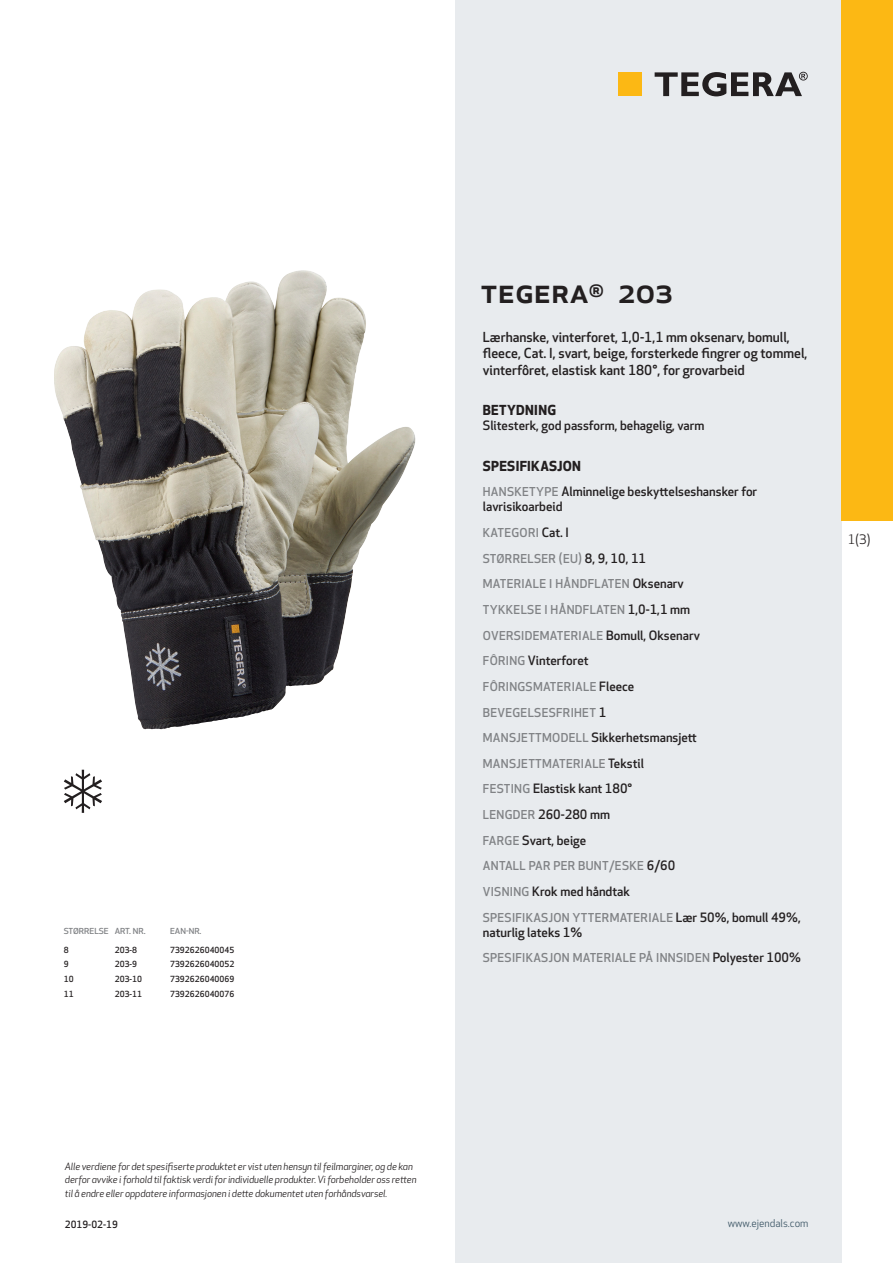
<style>
.page{position:relative;width:893px;height:1263px;background:#fff}
.page>*{position:absolute;margin:0;border:0;box-sizing:border-box;transform-origin:0 0}
.prodname{font:500 34.5px "Apex New";color:#231f20}
.Funktion_body{font:500 13.5px/16.5px "Apex New";color:#231f20}
.Funktion_body-2{font:700 13.5px "Apex New";letter-spacing:.025em;color:#231f20}
.t1{font:12.75px "Apex New";color:#231f20}
.Funktion_body-3{font:500 12.6px/15px "Apex New";color:#231f20}
.Funktion_body-4{font:500 12px "Apex New";letter-spacing:.025em;color:#808285}
.t2{font:10.5px "Apex New";color:#405968}
.t3{font:italic 9.75px/13.5px "Apex New";letter-spacing:-.01em;color:#231f20}
.Sidfot_datum{font:500 9.75px "Apex New";color:#231f20}
.ArticleTable_body{font:500 8.25px "Apex New";color:#231f20}
.ArticeTable_header{font:500 8.1px "Apex New";color:#808285;scale:1.06 1}
.s1{font-size:12px;color:#808285}
.s2{font-size:12.6px;color:#231f20}
</style>
<div class="page">
<div style="left:455px;top:0;width:387px;height:1263px;background:#e8ebee"></div>
<div style="left:842px;top:0;width:51px;height:520px;background:#fcb814"></div>
<img style="left:54px;top:273px;width:362px;height:457px">
<div style="left:618px;top:72px;width:24px;height:24px;background:#fcb814"></div>
<svg style="left:655px;top:72px;width:153px;height:24px"></svg>
<svg style="left:64px;top:770px;width:38px;height:43px"></svg>
<p class="ArticeTable_header" style="left:64px;top:925px;width:44px">STØRRELSE</p>
<p class="ArticeTable_header" style="left:115px;top:925px;width:31px">ART. NR.</p>
<p class="ArticeTable_header" style="left:170px;top:925px;width:31px">EAN-NR.</p>
<p class="ArticleTable_body" style="left:64px;top:944px;width:6px">8</p>
<p class="ArticleTable_body" style="left:115px;top:944px;width:24px">203-8</p>
<p class="ArticleTable_body" style="left:170px;top:944px;width:66px">7392626040045</p>
<p class="ArticleTable_body" style="left:64px;top:959px;width:6px">9</p>
<p class="ArticleTable_body" style="left:115px;top:959px;width:24px">203-9</p>
<p class="ArticleTable_body" style="left:170px;top:959px;width:66px">7392626040052</p>
<p class="ArticleTable_body" style="left:64px;top:973px;width:11px">10</p>
<p class="ArticleTable_body" style="left:115px;top:973px;width:29px">203-10</p>
<p class="ArticleTable_body" style="left:170px;top:973px;width:66px">7392626040069</p>
<p class="ArticleTable_body" style="left:64px;top:988px;width:11px">11</p>
<p class="ArticleTable_body" style="left:115px;top:988px;width:29px">203-11</p>
<p class="ArticleTable_body" style="left:170px;top:988px;width:66px">7392626040076</p>
<p class="prodname" style="left:480px;top:267px;width:194px">TEGERA<sup>®</sup> 203</p>
<p class="Funktion_body" style="left:483px;top:328px;width:326px">Lærhanske, vinterforet, 1,0-1,1 mm oksenarv, bomull, fleece, Cat. I, svart, beige, forsterkede fingrer og tommel, vinterfôret, elastisk kant 180°, for grovarbeid</p>
<p class="Funktion_body-2" style="left:483px;top:400px;width:75px">BETYDNING</p>
<p class="Funktion_body-3" style="left:483px;top:418px;width:223px">Slitesterk, god passform, behagelig, varm</p>
<p class="Funktion_body-2" style="left:483px;top:456px;width:100px">SPESIFIKASJON</p>
<p class="Funktion_body-3" style="left:483px;top:484px;width:276px"><span class="s1">HANSKETYPE</span> Alminnelige beskyttelseshansker for lavrisikoarbeid</p>
<p class="Funktion_body-4" style="left:483px;top:525px;width:87px">KATEGORI <span class="s2">Cat. I</span></p>
<p class="Funktion_body-4" style="left:483px;top:550px;width:165px">STØRRELSER (EU) <span class="s2">8, 9, 10, 11</span></p>
<p class="Funktion_body-4" style="left:483px;top:576px;width:202px">MATERIALE I HÅNDFLATEN <span class="s2">Oksenarv</span></p>
<p class="Funktion_body-4" style="left:483px;top:602px;width:209px">TYKKELSE I HÅNDFLATEN <span class="s2">1,0-1,1 mm</span></p>
<p class="Funktion_body-4" style="left:483px;top:627px;width:219px">OVERSIDEMATERIALE <span class="s2">Bomull, Oksenarv</span></p>
<p class="Funktion_body-3" style="left:483px;top:653px;width:107px"><span class="s1">FÔRING</span> Vinterforet</p>
<p class="Funktion_body-4" style="left:483px;top:678px;width:153px">FÔRINGSMATERIALE <span class="s2">Fleece</span></p>
<p class="Funktion_body-4" style="left:483px;top:704px;width:125px">BEVEGELSESFRIHET <span class="s2">1</span></p>
<p class="Funktion_body-3" style="left:483px;top:730px;width:216px"><span class="s1">MANSJETTMODELL</span> Sikkerhetsmansjett</p>
<p class="Funktion_body-4" style="left:483px;top:755px;width:163px">MANSJETTMATERIALE <span class="s2">Tekstil</span></p>
<p class="Funktion_body-3" style="left:483px;top:781px;width:151px"><span class="s1">FESTING</span> Elastisk kant 180°</p>
<p class="Funktion_body-3" style="left:483px;top:807px;width:129px"><span class="s1">LENGDER</span> 260-280 mm</p>
<p class="Funktion_body-3" style="left:483px;top:832px;width:105px"><span class="s1">FARGE</span> Svart, beige</p>
<p class="Funktion_body-4" style="left:483px;top:858px;width:194px">ANTALL PAR PER BUNT/ESKE <span class="s2">6/60</span></p>
<p class="Funktion_body-3" style="left:483px;top:884px;width:149px"><span class="s1">VISNING</span> Krok med håndtak</p>
<p class="Funktion_body-4" style="left:483px;top:909px;width:319px">SPESIFIKASJON YTTERMATERIALE <span class="s2">Lær 50%, bomull 49%,</span></p>
<p class="Funktion_body-3" style="left:483px;top:924px;width:101px">naturlig lateks 1%</p>
<p class="Funktion_body-4" style="left:483px;top:950px;width:320px">SPESIFIKASJON MATERIALE PÅ INNSIDEN <span class="s2">Polyester 100%</span></p>
<p class="t1" style="left:848px;top:531px;width:24px">1(3)</p>
<p class="t3" style="left:65px;top:1159px;width:353px">Alle verdiene for det spesifiserte produktet er vist uten hensyn til feilmarginer, og de kan derfor avvike i forhold til faktisk verdi for individuelle produkter. Vi forbeholder oss retten til å endre eller oppdatere informasjonen i dette dokumentet uten forhåndsvarsel.</p>
<p class="Sidfot_datum" style="left:65px;top:1218px;width:54px">2019-02-19</p>
<p class="t2" style="left:728px;top:1217px;width:82px">www.ejendals.com</p>
</div>
